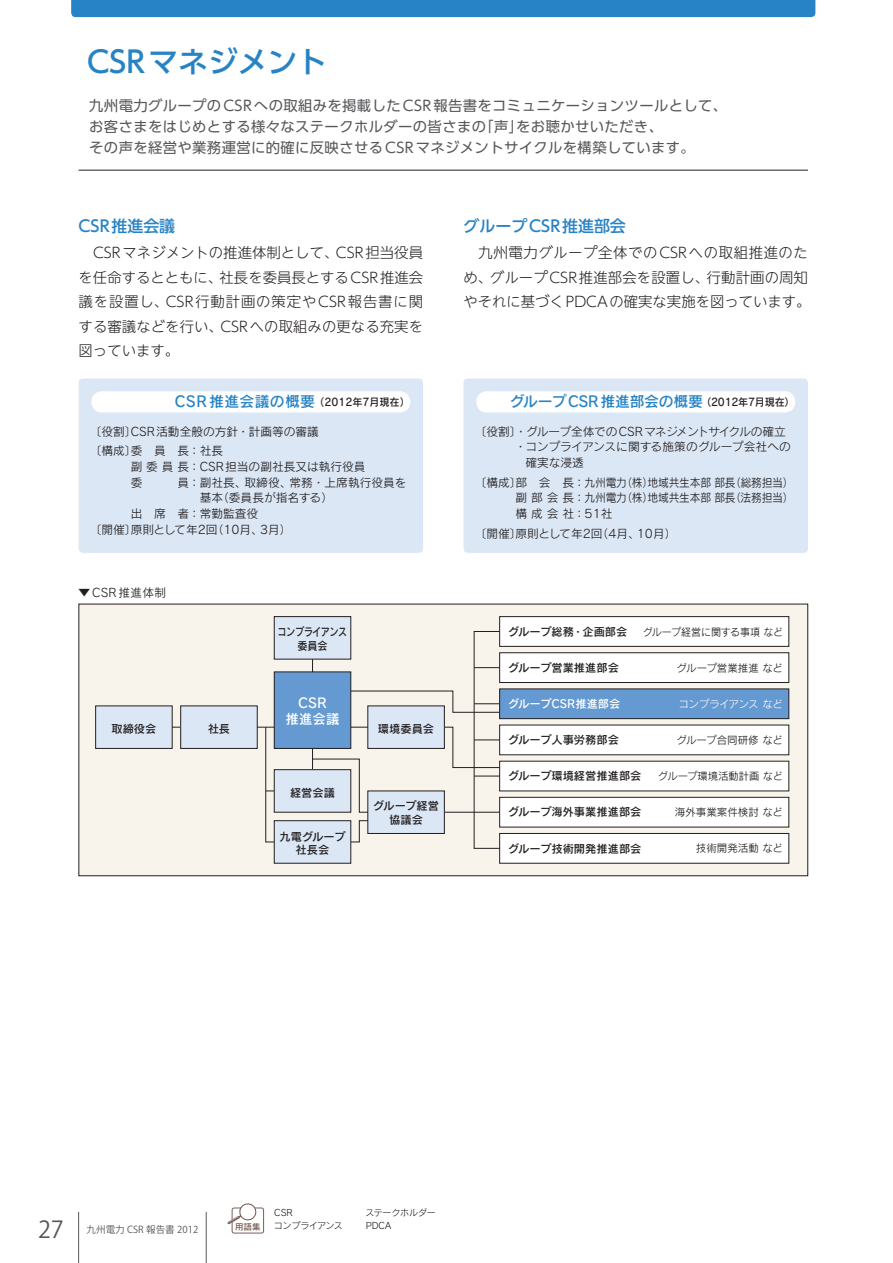
<style>
.page{position:relative;width:893px;height:1263px;background:#fff}
.page>*{position:absolute;margin:0;border:0;box-sizing:border-box;transform-origin:0 0}
.t1{font:29.7px "UD Shin Go Pro Medium 90 msp RKSJ H";color:#2783c5}
.t2{font:23.4px "Koz Go Pro Regular 90 msp RKSJ H";color:#57585a}
.t3{font:15.9px "UD Shin Go Pro Medium 90 msp RKSJ H";color:#2783c5}
.t4{font:14.85px "Rodin Pro DB 90 msp RKSJ H";letter-spacing:-.02em;color:#2783c5}
.t5{font:14.4px/24.5px "UD Shin Go NT Pro Light 90 msp RKSJ H";letter-spacing:.005em;color:#231f20;text-align:justify}
.t6{font:14.4px/21.3px "UD Shin Go Pro Regular 90 msp RKSJ H";letter-spacing:.025em;color:#57585a}
.t7{font:13.5px/16.5px "Rodin Pro DB 90 msp RKSJ H";color:#fff;text-align:center}
.t8{font:11.7px/15.9px "Rodin Pro M 90 msp RKSJ H";color:#231f20}
.t9{font:11.7px "Rodin Pro M 90 msp RKSJ H";letter-spacing:-.02em;color:#231f20}
.t10{font:11.7px "Rodin Pro M 90 msp RKSJ H";letter-spacing:.025em;color:#231f20}
.t11{font:11.25px/13.5px "Rodin Pro DB 90 msp RKSJ H";color:#231f20;text-align:center}
.t12{font:11.25px/13.5px "Rodin Pro DB 90 msp RKSJ H";letter-spacing:-.03em;color:#231f20;text-align:center;scale:.8 1}
.t13{font:11.25px "Rodin Pro DB 90 msp RKSJ H";letter-spacing:-.07em;color:#fff}
.t14{font:10.65px "Rodin Pro DB 90 msp RKSJ H";color:#231f20}
.t15{font:10.5px "Rodin Pro M 90 msp RKSJ H";color:#231f20}
.t16{font:10.5px "Rodin Pro M 90 msp RKSJ H";color:#231f20;scale:.95 1}
.t17{font:10.5px "Rodin Pro M 90 msp RKSJ H";letter-spacing:-.045em;color:#fff}
.t18{font:9.6px "Koz Go Pro Regular 90 msp RKSJ H";color:#57585a}
.t19{font:9px "Rodin Pro M 90 msp RKSJ H";letter-spacing:-.01em;color:#231f20}
.t20{font:9px/13.8px "Rodin Pro M 90 msp RKSJ H";letter-spacing:-.04em;color:#231f20}
.t21{font:8.55px "Rodin Pro DB 90 msp RKSJ H";color:#775f56}
.s1{font-size:14.85px;color:#2783c5}
.s2{font-size:10.65px;color:#231f20}
</style>
<div class="page">
<div style="left:71px;top:0;width:744px;height:17px;background:#2783c5"></div>
<hr style="left:206px;top:1212px;width:1px;height:51px;background:#57585a">
<hr style="left:78px;top:1212px;width:1px;height:51px;background:#57585a">
<div style="left:232px;top:1208px;width:32px;height:25px;border:1px solid #775f56;border-radius:2px"></div>
<svg style="left:227px;top:1203px;width:30px;height:21px"></svg>
<hr style="left:79px;top:170px;width:729px;height:1px;background:#231f20">
<div style="left:79px;top:604px;width:729px;height:272px;background:#f9f4eb"></div>
<hr style="left:312px;top:659px;width:1px;height:115px;background:#231f20">
<div style="left:500px;top:833px;width:289px;height:30px;background:#fff"></div>
<div style="left:499px;top:833px;width:290px;height:30px;border:1px solid #231f20"></div>
<div style="left:500px;top:797px;width:289px;height:30px;background:#fff"></div>
<div style="left:499px;top:797px;width:290px;height:30px;border:1px solid #231f20"></div>
<div style="left:500px;top:761px;width:289px;height:30px;background:#fff"></div>
<div style="left:500px;top:725px;width:289px;height:30px;background:#fff"></div>
<div style="left:500px;top:689px;width:289px;height:30px;background:#6599d1"></div>
<div style="left:499px;top:689px;width:290px;height:30px;border:1px solid #231f20"></div>
<div style="left:500px;top:653px;width:289px;height:30px;background:#fff"></div>
<div style="left:499px;top:652px;width:290px;height:31px;border:1px solid #231f20"></div>
<div style="left:500px;top:617px;width:289px;height:29px;background:#fff"></div>
<div style="left:499px;top:616px;width:290px;height:31px;border:1px solid #231f20"></div>
<div style="left:474px;top:631px;width:26px;height:218px;border:1px solid #231f20"></div>
<svg style="left:351px;top:691px;width:149px;height:22px"></svg>
<svg style="left:474px;top:667px;width:26px;height:1px"></svg>
<div style="left:96px;top:706px;width:76px;height:42px;background:#dbe7f5"></div>
<div style="left:95px;top:706px;width:77px;height:43px;border:1px solid #231f20"></div>
<div style="left:181px;top:706px;width:76px;height:42px;background:#dbe7f5"></div>
<div style="left:274px;top:672px;width:77px;height:76px;background:#6599d1"></div>
<div style="left:274px;top:672px;width:77px;height:77px;border:1px solid #231f20"></div>
<div style="left:274px;top:617px;width:77px;height:42px;background:#dbe7f5"></div>
<div style="left:274px;top:616px;width:77px;height:43px;border:1px solid #231f20"></div>
<div style="left:368px;top:706px;width:76px;height:42px;background:#dbe7f5"></div>
<div style="left:274px;top:821px;width:77px;height:42px;background:#dbe7f5"></div>
<svg style="left:167px;top:727px;width:333px;height:115px"></svg>
<div style="left:274px;top:770px;width:77px;height:42px;background:#dbe7f5"></div>
<div style="left:274px;top:769px;width:77px;height:43px;border:1px solid #231f20"></div>
<div style="left:79px;top:604px;width:729px;height:272px;border:1px solid #231f20"></div>
<div style="left:79px;top:379px;width:344px;height:174px;background:#dbe7f5;border-radius:4px"></div>
<div style="left:91px;top:391px;width:319px;height:22px;background:#fff;border-radius:11px"></div>
<div style="left:463px;top:379px;width:345px;height:174px;background:#dbe7f5;border-radius:4px"></div>
<div style="left:476px;top:391px;width:319px;height:22px;background:#fff;border-radius:11px"></div>
<p class="t1" style="left:87px;top:51px;width:241px">CSRマネジメント</p>
<p class="t6" style="left:89px;top:96px;width:639px">九州電力グループのCSRへの取組みを掲載したCSR報告書をコミュニケーションツールとして、お客さまをはじめとする様々なステークホルダーの皆さまの「声」をお聴かせいただき、<br>その声を経営や業務運営に的確に反映させるCSRマネジメントサイクルを構築しています。</p>
<p class="t3" style="left:79px;top:220px;width:98px">CSR推進会議</p>
<p class="t5" style="left:79px;top:243px;width:346px">　CSRマネジメントの推進体制として、CSR担当役員を任命するとともに、社長を委員長とするCSR推進会議を設置し、CSR行動計画の策定やCSR報告書に関する審議などを行い、CSRへの取組みの更なる充実を図っています。</p>
<p class="t14" style="left:175px;top:398px;width:237px"><span class="s1">CSR推進会議の概要</span>（2012年7月現在）</p>
<p class="t8" style="left:90px;top:423px;width:231px;line-height:19.2px">〔役割〕CSR活動全般の方針・計画等の審議〔構成〕委　員　長：社長</p>
<p class="t8" style="left:131px;top:460px;width:236px">副委員長：CSR担当の副社長又は執行役員</p>
<p class="t8" style="left:131px;top:476px;width:277px">委　　　員： 副社長、取締役、常務・上席執行役員を</p>
<p class="t8" style="left:200px;top:492px;width:135px">基本（委員長が指名する）</p>
<p class="t8" style="left:131px;top:508px;width:129px">出　席　者：常勤監査役</p>
<p class="t8" style="left:90px;top:524px;width:203px">〔開催〕原則として年2回（10月、3月）</p>
<p class="t10" style="left:79px;top:588px;width:89px">▼ CSR推進体制</p>
<p class="t11" style="left:111px;top:723px;width:46px">取締役会</p>
<p class="t11" style="left:208px;top:723px;width:24px">社長</p>
<p class="t12" style="left:278px;top:627px;width:88px">コンプライアンス委員会</p>
<p class="t7" style="left:285px;top:696px;width:55px">ＣＳＲ<br>推進会議</p>
<p class="t11" style="left:290px;top:787px;width:46px">経営会議</p>
<p class="t11" style="left:378px;top:723px;width:58px">環境委員会</p>
<p class="t11" style="left:373px;top:801px;width:68px">グループ経営協議会</p>
<p class="t3" style="left:463px;top:220px;width:164px">グループCSR推進部会</p>
<p class="t5" style="left:463px;top:243px;width:348px;text-align:left">　九州電力グループ全体でのCSRへの取組推進のため、グループCSR推進部会を設置し、行動計画の周知やそれに基づくPDCAの確実な実施を図っています。</p>
<p class="t4" style="left:509px;top:396px;width:287px">グループCSR推進部会の概要<span class="s2">（2012年7月現在）</span></p>
<p class="t9" style="left:475px;top:427px;width:313px">〔役割〕・ グループ全体での CSRマネジメントサイクルの確立</p>
<p class="t8" style="left:515px;top:441px;width:278px">・ コンプライアンスに関する施策のグループ会社への</p>
<p class="t8" style="left:525px;top:457px;width:60px">確実な浸透</p>
<p class="t8" style="left:516px;top:476px;width:279px;text-align:justify;text-indent:-41px">〔構成〕部　会　長： 九州電力（株）地域共生本部 部長（総務担当）副部会長：九州電力（株）地域共生本部 部長（法務担当）構成会社：51社</p>
<p class="t8" style="left:475px;top:527px;width:203px">〔開催〕原則として年2回（4月、10月）</p>
<p class="t11" style="left:508px;top:626px;width:121px">グループ総務・企画部会</p>
<p class="t16" style="left:643px;top:628px;width:149px">グループ経営に関する事項 など</p>
<p class="t11" style="left:508px;top:662px;width:113px">グループ営業推進部会</p>
<p class="t15" style="left:676px;top:664px;width:108px">グループ営業推進など</p>
<p class="t13" style="left:508px;top:700px;width:114px">グループＣＳＲ推進部会</p>
<p class="t17" style="left:678px;top:700px;width:106px">コンプライアンス など</p>
<p class="t11" style="left:508px;top:735px;width:113px">グループ人事労務部会</p>
<p class="t15" style="left:676px;top:736px;width:108px">グループ合同研修 など</p>
<p class="t11" style="left:508px;top:771px;width:135px">グループ環境経営推進部会</p>
<p class="t15" style="left:658px;top:772px;width:127px">グループ環境活動計画 など</p>
<p class="t11" style="left:508px;top:807px;width:135px">グループ海外事業推進部会</p>
<p class="t15" style="left:675px;top:808px;width:110px">海外事業案件検討 など</p>
<p class="t11" style="left:280px;top:831px;width:67px">九電グループ社長会</p>
<p class="t11" style="left:508px;top:843px;width:135px">グループ技術開発推進部会</p>
<p class="t15" style="left:696px;top:844px;width:89px">技術開発活動 など</p>
<p class="t2" style="left:38px;top:1220px;width:27px">27</p>
<p class="t18" style="left:87px;top:1225px;width:113px">九州電力 CSR 報告書 2012</p>
<p class="t20" style="left:274px;top:1206px;width:71px">CSR<br>コンプライアンス</p>
<p class="t19" style="left:365px;top:1209px;width:72px">ステークホルダー</p>
<p class="t21" style="left:235px;top:1224px;width:27px">用語集</p>
<p class="t19" style="left:366px;top:1223px;width:27px">PDCA</p>
</div>
